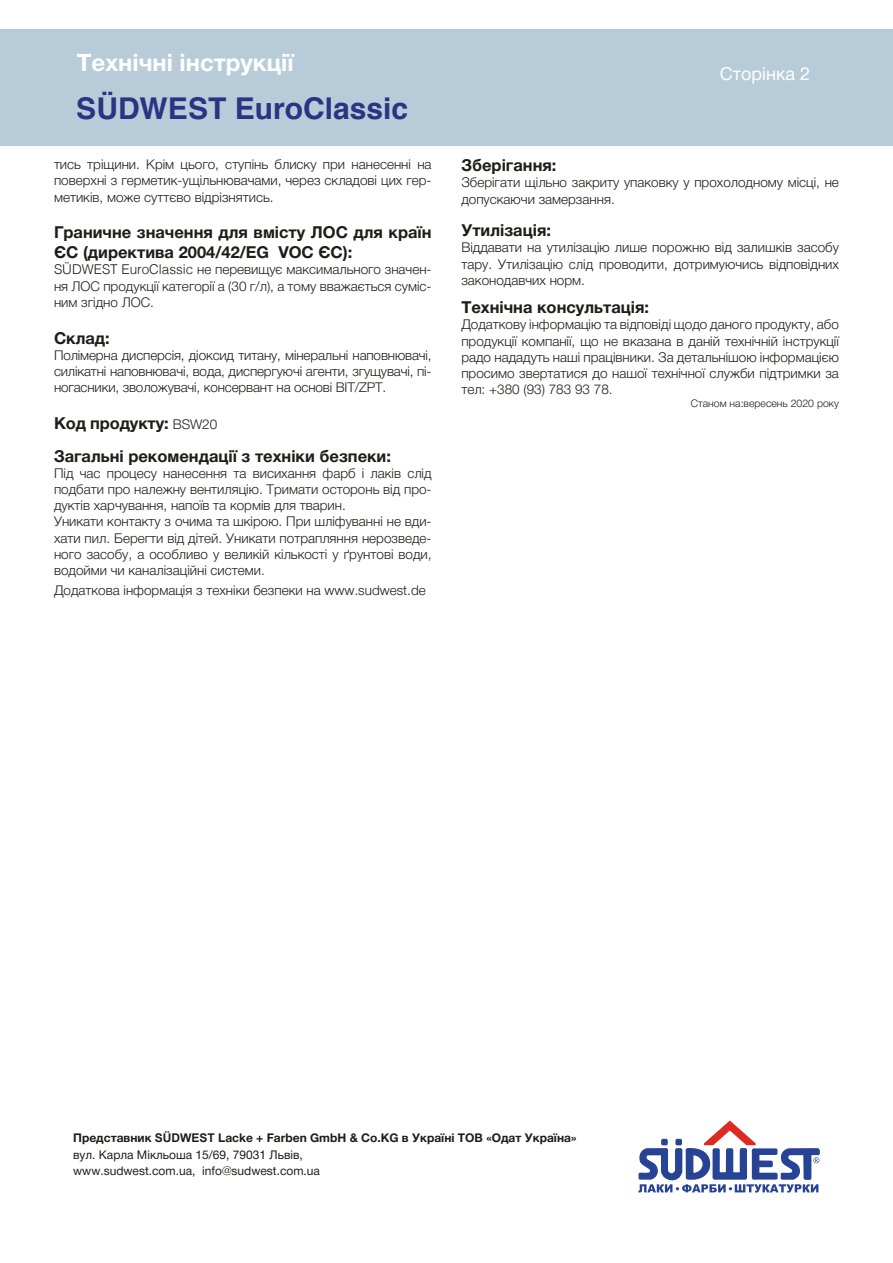
<style>
.page{position:relative;width:893px;height:1263px;background:#fff}
.page>*{position:absolute;margin:0;border:0;box-sizing:border-box;transform-origin:0 0}
.t1{font:700 30px "Helvetica";color:#283583}
.t2{font:700 24px "Helvetica Neue Cyr";color:#fff}
.t3{font:18px "Helvetica Neue Cyr";color:#fff}
.t4{font:700 16.5px/19.8px "Helvetica Neue Cyr";color:#1d1d1b}
.t5{font:300 13.5px/16.2px "Helvetica Neue Cyr";color:#1d1d1b;text-align:justify}
.t6{font:12px/16.5px "Helvetica Neue Cyr";color:#1d1d1b}
.t7{font:300 10.5px "Helvetica Neue Cyr";color:#1d1d1b}
.s1{font-family:"Helvetica"}
.s2{font-weight:300;font-size:13.5px}
.s3{font-weight:700}
.s4{font-family:"Arial";font-weight:700}
</style>
<div class="page">
<div style="left:0;top:30px;width:893px;height:116px;background:#b8cbd9"></div>
<svg style="left:638px;top:1120px;width:182px;height:72px"></svg>
<h2 class="t2" style="left:77px;top:49px;width:218px">Технічні інструкції</h2>
<h1 class="t1" style="left:76px;top:84px;width:333px">SÜDWEST EuroClassic</h1>
<p class="t5" style="left:54px;top:156px;width:379px">тись тріщини. Крім цього, ступінь блиску при нанесенні на поверхні з герметик-ущільнювачами, через складові цих гер&shy;метиків, може суттєво відрізнятись.</p>
<p class="t4" style="left:54px;top:223px;width:379px">Граничне значення для вмісту ЛОС для країн<br>ЄС (директива 2004/42/EG VOC ЄС):</p>
<p class="t5" style="left:54px;top:262px;width:379px"><span class="s1">SÜDWEST EuroClassic</span> не перевищує максимального значен&shy;ня ЛОС продукції категорії a (30 г/л), а тому вважається суміс&shy;ним згідно ЛОС.</p>
<p class="t4" style="left:54px;top:328px;width:57px">Склад:</p>
<p class="t5" style="left:54px;top:347px;width:379px">Полімерна дисперсія, діоксид титану, мінеральні наповнювачі, силікатні наповнювачі, вода, диспергуючі агенти, згущувачі, пі&shy;ногасники, зволожувачі, консервант на основі BIT/ZPT.</p>
<p class="t4" style="left:54px;top:407px;width:338px;line-height:32.5px">Код продукту: <span class="s2">BSW20<br></span>Загальні рекомендації з техніки безпеки:</p>
<p class="t5" style="left:54px;top:465px;width:379px;text-align:left">Під час процесу нанесення та висихання фарб і лаків слід подбати про належну вентиляцію. Тримати осторонь від про&shy;дуктів харчування, напоїв та кормів для тварин.<br>Уникати контакту з очима та шкірою. При шліфуванні не вди&shy;хати пил. Берегти від дітей. Уникати потрапляння нерозведе&shy;ного засобу, а особливо у великій кількості у ґрунтові води, водойми чи каналізаційні системи.</p>
<p class="t5" style="left:54px;top:583px;width:373px">Додаткова інформація з техніки безпеки на www.sudwest.de</p>
<h3 class="t3" style="left:720px;top:63px;width:92px">Сторінка 2</h3>
<p class="t4" style="left:461px;top:156px;width:97px">Зберігання:</p>
<p class="t5" style="left:461px;top:175px;width:379px">Зберігати щільно закриту упаковку у прохолодному місці, не допускаючи замерзання.</p>
<p class="t4" style="left:461px;top:221px;width:91px">Утилізація:</p>
<p class="t5" style="left:461px;top:240px;width:379px">Віддавати на утилізацію лише порожню від залишків засобу тару. Утилізацію слід проводити, дотримуючись відповідних законодавчих норм.</p>
<p class="t4" style="left:461px;top:297px;width:189px">Технічна консультація:</p>
<p class="t5" style="left:461px;top:317px;width:379px">Додаткову інформацію та відповіді щодо даного продукту, або продукції компанії, що не вказана в даній технічній інструкції радо нададуть наші працівники. За детальнішою інформацією просимо звертатися до нашої технічної служби підтримки за тел: +380 (93) 783 93 78.</p>
<p class="t7" style="left:691px;top:397px;width:150px">Станом на:вересень 2020 року</p>
<p class="t6" style="left:73px;top:1130px;width:505px"><span class="s3">Представник</span> <span class="s4">SÜDWEST</span> <span class="s3">Lacke + Farben GmbH &amp; Cо.KG в Україні ТОВ «Одат Україна» </span>вул. Карла Мікльоша 15/69, 79031 Львів,<br>www.sudwest.com.ua, info@sudwest.com.ua</p>
</div>
